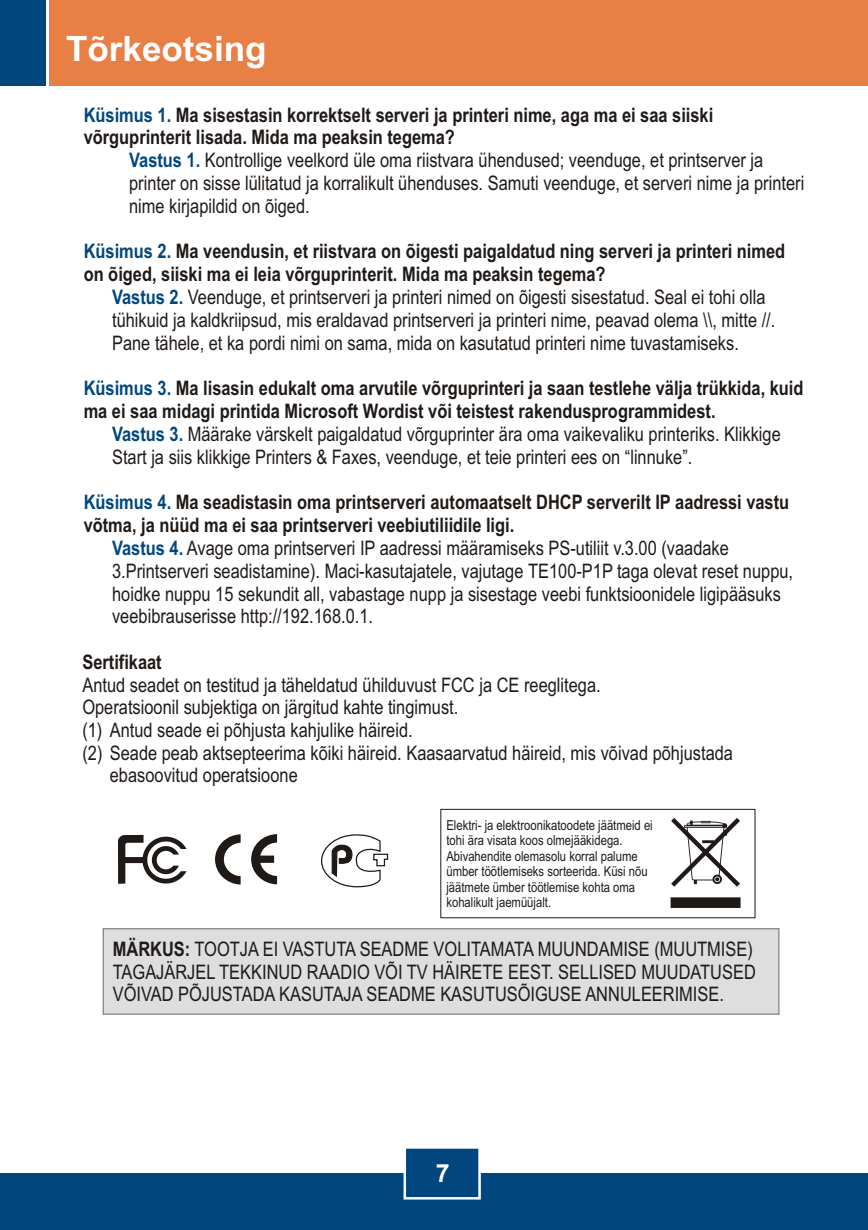
<style>
.page{position:relative;width:868px;height:1230px;background:#fff}
.page>*{position:absolute;margin:0;border:0;box-sizing:border-box;transform-origin:0 0}
.t1{font:700 35px "Arial";color:#fff}
.t2{font:700 25px "Arial";color:#fff}
.t3{font:20px/22.8px "Arial Narrow";color:#1f1a17}
.t4{font:700 20px "Arial Narrow";color:#1f1a17}
.t5{font:13.75px/15.5px "Arial Narrow";color:#1f1a17}
.s1{color:#004780}
.s2{font-weight:700;color:#004780}
.s3{font-weight:700}
</style>
<div class="page">
<div style="left:0;top:1172px;width:867px;height:57px;background:#004780"></div>
<div style="left:49px;top:0;width:818px;height:85px;background:#e88045"></div>
<div style="left:0;top:0;width:46px;height:85px;background:#004780"></div>
<svg style="left:402px;top:1148px;width:80px;height:52px"></svg>
<svg style="left:118px;top:834px;width:68px;height:49px"></svg>
<svg style="left:215px;top:834px;width:25px;height:50px"></svg>
<svg style="left:251px;top:834px;width:26px;height:50px"></svg>
<svg style="left:670px;top:817px;width:69px;height:69px"></svg>
<svg style="left:683px;top:820px;width:44px;height:64px"></svg>
<div style="left:670px;top:897px;width:70px;height:10px;background:#1f1a17"></div>
<div style="left:440px;top:809px;width:315px;height:108px;border:1px solid #1f1a17"></div>
<div style="left:102px;top:928px;width:677px;height:87px;background:#dedede"></div>
<svg style="left:321px;top:834px;width:67px;height:53px"></svg>
<h1 class="t1" style="left:66px;top:35px;width:202px">Tõrkeotsing</h1>
<p class="t4" style="left:84px;top:107px;width:631px"><span class="s1">Küsimus 1.</span> Ma sisestasin korrektselt serveri ja printeri nime, aga ma ei saa siiski</p>
<p class="t3" style="left:129px;top:151px;width:635px"><span class="s2">Vastus 1.</span> Kontrollige veelkord üle oma riistvara ühendused; veenduge, et printserver ja</p>
<p class="t4" style="left:84px;top:130px;width:372px">võrguprinterit lisada. Mida ma peaksin tegema?</p>
<p class="t3" style="left:129px;top:173px;width:676px">printer on sisse lülitatud ja korralikult ühenduses. Samuti veenduge, et serveri nime ja printeri nime kirjapildid on õiged.</p>
<p class="t4" style="left:84px;top:244px;width:702px"><span class="s1">Küsimus 2.</span> Ma veendusin, et riistvara on õigesti paigaldatud ning serveri ja printeri nimed</p>
<p class="t3" style="left:112px;top:287px;width:654px"><span class="s2">Vastus 2.</span> Veenduge, et printserveri ja printeri nimed on õigesti sisestatud. Seal ei tohi olla</p>
<p class="t4" style="left:84px;top:267px;width:523px">on õiged, siiski ma ei leia võrguprinterit. Mida ma peaksin tegema?</p>
<p class="t3" style="left:112px;top:310px;width:664px">tühikuid ja kaldkriipsud, mis eraldavad printserveri ja printeri nime, peavad olema \\, mitte //.<br>Pane tähele, et ka pordi nimi on sama, mida on kasutatud printeri nime tuvastamiseks.</p>
<p class="t4" style="left:84px;top:381px;width:721px"><span class="s1">Küsimus 3.</span> Ma lisasin edukalt oma arvutile võrguprinteri ja saan testlehe välja trükkida, kuid</p>
<p class="t3" style="left:112px;top:424px;width:670px"><span class="s2">Vastus 3.</span> Määrake värskelt paigaldatud võrguprinter ära oma vaikevaliku printeriks. Klikkige</p>
<p class="t4" style="left:84px;top:404px;width:633px">ma ei saa midagi printida Microsoft Wordist või teistest rakendusprogrammidest.</p>
<p class="t3" style="left:112px;top:447px;width:581px">Start ja siis klikkige Printers &amp; Faxes, veenduge, et teie printeri ees on “linnuke”.</p>
<p class="t4" style="left:84px;top:495px;width:706px"><span class="s1">Küsimus 4.</span> Ma seadistasin oma printserveri automaatselt DHCP serverilt IP aadressi vastu</p>
<p class="t3" style="left:112px;top:538px;width:618px"><span class="s2">Vastus 4.</span> Avage oma printserveri IP aadressi määramiseks PS-utiliit v.3.00 (vaadake</p>
<p class="t4" style="left:84px;top:518px;width:432px">võtma, ja nüüd ma ei saa printserveri veebiutiliidile ligi.</p>
<p class="t3" style="left:112px;top:561px;width:682px">3.Printserveri seadistamine). Maci-kasutajatele, vajutage TE100-P1P taga olevat reset nuppu, hoidke nuppu 15 sekundit all, vabastage nupp ja sisestage veebi funktsioonidele ligipääsuks veebibrauserisse http://192.168.0.1.</p>
<p class="t4" style="left:82px;top:654px;width:81px">Sertifikaat</p>
<p class="t3" style="left:82px;top:674px;width:519px">Antud seadet on testitud ja täheldatud ühilduvust FCC ja CE reeglitega.</p>
<p class="t3" style="left:82px;top:697px;width:377px">Operatsioonil subjektiga on järgitud kahte tingimust.</p>
<p class="t3" style="left:82px;top:720px;width:332px">(1) Antud seade ei põhjusta kahjulike häireid.</p>
<p class="t3" style="left:82px;top:742px;width:652px">(2) Seade peab aktsepteerima kõiki häireid. Kaasaarvatud häireid, mis võivad põhjustada</p>
<p class="t3" style="left:110px;top:765px;width:189px">ebasoovitud operatsioone</p>
<p class="t5" style="left:446px;top:818px;width:208px">Elektri- ja elektroonikatoodete jäätmeid ei tohi ära visata koos olmejääkidega.<br>Abivahendite olemasolu korral palume ümber töötlemiseks sorteerida. Küsi nõu jäätmete ümber töötlemise kohta oma kohalikult jaemüüjalt.</p>
<p class="t3" style="left:113px;top:939px;width:644px"><span class="s3">MÄRKUS:</span> TOOTJA EI VASTUTA SEADME VOLITAMATA MUUNDAMISE (MUUTMISE)<br>TAGAJÄRJEL TEKKINUD RAADIO VÕI TV HÄIRETE EEST. SELLISED MUUDATUSED<br>VÕIVAD PÕJUSTADA KASUTAJA SEADME KASUTUSÕIGUSE ANNULEERIMISE.</p>
<p class="t2" style="left:435px;top:1163px;width:15px">7</p>
</div>
